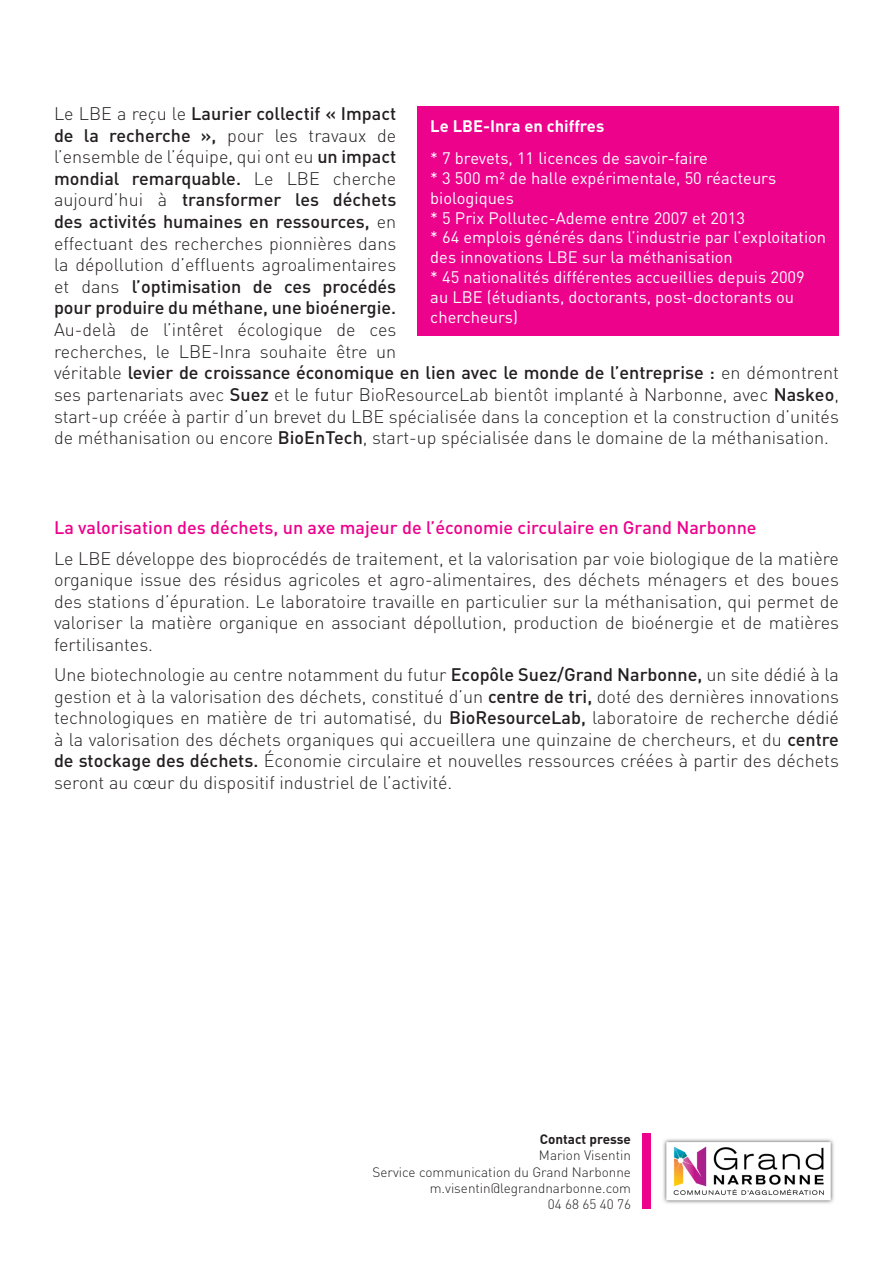
<style>
.page{position:relative;width:893px;height:1263px;background:#fff}
.page>*{position:absolute;margin:0;border:0;box-sizing:border-box;transform-origin:0 0}
.t1{font:300 18px/21.6px "DIN Pro";color:#231f20;text-align:justify}
.t2{font:500 18px "DIN Pro";color:#ed028c}
.t3{font:16.5px/19.8px "DIN Pro";color:#fff}
.t4{font:700 16.5px "DIN Pro";color:#fff}
.t5{font:300 13.5px "DIN Pro";color:#231f20}
.t6{font:700 13.5px "DIN Pro";color:#231f20}
.s1{font-weight:500}
</style>
<div class="page">
<div style="left:642px;top:1134px;width:9px;height:75px;background:#ed028c"></div>
<img style="left:663px;top:1139px;width:171px;height:65px">
<div style="left:418px;top:106px;width:421px;height:229px;background:#ed028c"></div>
<p class="t1" style="left:54px;top:102px;width:786px;text-align:left">Le LBE a reçu le <span class="s1">Laurier collectif « Impact<br>de la recherche »,</span> pour les travaux de<br>l’ensemble de l’équipe, qui ont eu <span class="s1">un impact<br>mondial remarquable.</span> Le LBE cherche<br>aujourd’hui à <span class="s1">transformer les déchets<br>des activités humaines en ressources,</span> en<br>effectuant des recherches pionnières dans<br>la dépollution d’effluents agroalimentaires<br>et dans <span class="s1">l’optimisation de ces procédés<br>pour produire du méthane, une bioénergie.<br></span>Au-delà de l’intêret écologique de ces<br>recherches, le LBE-Inra souhaite être un<br>véritable <span class="s1">levier de croissance économique en lien avec le monde de l’entreprise :</span> en démontrent ses partenariats avec <span class="s1">Suez</span> et le futur BioResourceLab bientôt implanté à Narbonne, avec <span class="s1">Naskeo</span>, start-up créée à partir d’un brevet du LBE spécialisée dans la conception et la construction d’unités de méthanisation ou encore <span class="s1">BioEnTech</span>, start-up spécialisée dans le domaine de la méthanisation.</p>
<p class="t4" style="left:430px;top:114px;width:175px">Le LBE-Inra en chiffres</p>
<p class="t3" style="left:430px;top:148px;width:279px">* 7 brevets, 11 licences de savoir-faire</p>
<p class="t3" style="left:430px;top:167px;width:347px">* 3 500 m² de halle expérimentale, 50 réacteurs biologiques</p>
<p class="t3" style="left:430px;top:207px;width:316px">* 5 Prix Pollutec-Ademe entre 2007 et 2013</p>
<p class="t3" style="left:430px;top:227px;width:397px">* 64 emplois générés dans l’industrie par l’exploitation des innovations LBE sur la méthanisation</p>
<p class="t3" style="left:430px;top:266px;width:376px">* 45 nationalités différentes accueillies depuis 2009 au LBE (étudiants, doctorants, post-doctorants ou chercheurs)</p>
<p class="t2" style="left:54px;top:516px;width:704px">La valorisation des déchets, un axe majeur de l’économie circulaire en Grand Narbonne</p>
<p class="t1" style="left:54px;top:546px;width:786px">Le LBE développe des bioprocédés de traitement, et la valorisation par voie biologique de la matière organique issue des résidus agricoles et agro-alimentaires, des déchets ménagers et des boues des stations d’épuration. Le laboratoire travaille en particulier sur la méthanisation, qui permet de valoriser la matière organique en associant dépollution, production de bioénergie et de matières fertilisantes.</p>
<p class="t1" style="left:54px;top:663px;width:786px">Une biotechnologie au centre notamment du futur <span class="s1">Ecopôle Suez/Grand Narbonne,</span> un site dédié à la gestion et à la valorisation des déchets, constitué d’un <span class="s1">centre de tri,</span> doté des dernières innovations technologiques en matière de tri automatisé, du <span class="s1">BioResourceLab,</span> laboratoire de recherche dédié à la valorisation des déchets organiques qui accueillera une quinzaine de chercheurs, et du <span class="s1">centre de stockage des déchets.</span> Économie circulaire et nouvelles ressources créées à partir des déchets seront au cœur du dispositif industriel de l’activité.</p>
<p class="t6" style="left:540px;top:1130px;width:93px">Contact presse</p>
<p class="t5" style="left:539px;top:1146px;width:94px">Marion Visentin</p>
<p class="t5" style="left:372px;top:1162px;width:260px">Service communication du Grand Narbonne</p>
<p class="t5" style="left:430px;top:1179px;width:203px">m.visentin@legrandnarbonne.com</p>
<p class="t5" style="left:548px;top:1195px;width:85px">04 68 65 40 76</p>
</div>
